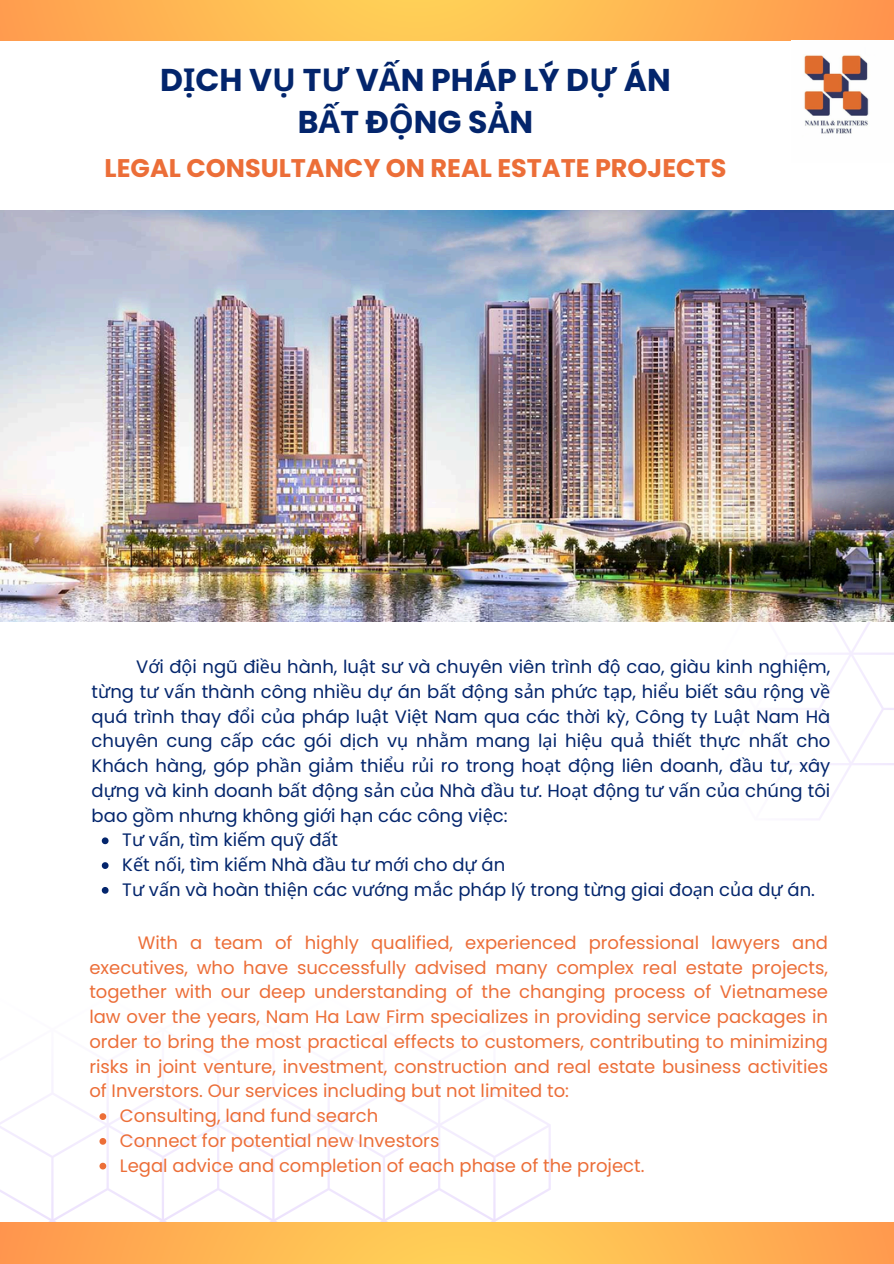
<style>
.page{position:relative;width:894px;height:1264px;background:#fff}
.page>*{position:absolute;margin:0;border:0;box-sizing:border-box;transform-origin:0 0}
.t1{font:700 31.5px/42.8px "Poppins";color:#03256c;text-align:center}
.t2{font:700 25.5px "Poppins";color:#ec6e38}
.t3{font:18px/24.8px "Poppins";color:#ec6e38;text-align:justify}
.t4{font:18px/24.8px "Poppins";color:#03256c;text-align:justify}
.s1{font-family:"Noto Sans"}
</style>
<div class="page">
<svg style="left:0;top:1073px;width:550px;height:148px"></svg>
<svg style="left:722px;top:621px;width:171px;height:199px"></svg>
<svg style="left:0;top:0;width:893px;height:41px;background:#ffb652"></svg>
<svg style="left:0;top:1221px;width:893px;height:42px;background:#feb756"></svg>
<img style="left:767px;top:39px;width:126px;height:2px">
<img style="left:804px;top:55px;width:65px;height:79px">
<img style="left:0;top:211px;width:893px;height:410px">
<svg style="left:102px;top:837px;width:6px;height:7px"></svg>
<svg style="left:102px;top:862px;width:6px;height:7px"></svg>
<svg style="left:102px;top:887px;width:6px;height:6px"></svg>
<svg style="left:99px;top:1113px;width:7px;height:6px"></svg>
<svg style="left:99px;top:1137px;width:7px;height:7px"></svg>
<svg style="left:99px;top:1162px;width:7px;height:7px"></svg>
<p class="t1" style="left:160px;top:58px;width:512px">D<span class="s1">Ị</span>CH V<span class="s1">Ụ</span> T<span class="s1">Ư</span> V<span class="s1">Ấ</span>N PHÁP LÝ D<span class="s1">Ự</span> ÁN<br>B<span class="s1">Ấ</span>T Đ<span class="s1">Ộ</span>NG S<span class="s1">Ả</span>N</p>
<p class="t2" style="left:105px;top:150px;width:623px">LEGAL CONSULTANCY ON REAL ESTATE PROJECTS</p>
<p class="t4" style="left:92px;top:654px;width:740px;text-indent:45px">V<span class="s1">ớ</span>i đ<span class="s1">ộ</span>i ngũ đi<span class="s1">ề</span>u hành, lu<span class="s1">ậ</span>t s<span class="s1">ư</span> và chuyên viên trình đ<span class="s1">ộ</span> cao, giàu kinh nghi<span class="s1">ệ</span>m, t<span class="s1">ừ</span>ng t<span class="s1">ư</span> v<span class="s1">ấ</span>n thành công nhi<span class="s1">ề</span>u d<span class="s1">ự</span> án b<span class="s1">ấ</span>t đ<span class="s1">ộ</span>ng s<span class="s1">ả</span>n ph<span class="s1">ứ</span>c t<span class="s1">ạ</span>p, hi<span class="s1">ể</span>u bi<span class="s1">ế</span>t sâu r<span class="s1">ộ</span>ng v<span class="s1">ề </span>quá trình thay đ<span class="s1">ổ</span>i c<span class="s1">ủ</span>a pháp lu<span class="s1">ậ</span>t Vi<span class="s1">ệ</span>t Nam qua các th<span class="s1">ờ</span>i kỳ, Công ty Lu<span class="s1">ậ</span>t Nam Hà chuyên cung c<span class="s1">ấ</span>p các gói d<span class="s1">ị</span>ch v<span class="s1">ụ</span> nh<span class="s1">ằ</span>m mang l<span class="s1">ạ</span>i hi<span class="s1">ệ</span>u qu<span class="s1">ả</span> thi<span class="s1">ế</span>t th<span class="s1">ự</span>c nh<span class="s1">ấ</span>t cho Khách hàng, góp ph<span class="s1">ầ</span>n gi<span class="s1">ả</span>m thi<span class="s1">ể</span>u r<span class="s1">ủ</span>i ro trong ho<span class="s1">ạ</span>t đ<span class="s1">ộ</span>ng liên doanh, đ<span class="s1">ầ</span>u t<span class="s1">ư</span>, xây d<span class="s1">ự</span>ng và kinh doanh b<span class="s1">ấ</span>t đ<span class="s1">ộ</span>ng s<span class="s1">ả</span>n c<span class="s1">ủ</span>a Nhà đ<span class="s1">ầ</span>u t<span class="s1">ư</span>. Ho<span class="s1">ạ</span>t đ<span class="s1">ộ</span>ng t<span class="s1">ư</span> v<span class="s1">ấ</span>n c<span class="s1">ủ</span>a chúng tôi bao g<span class="s1">ồ</span>m nh<span class="s1">ư</span>ng không gi<span class="s1">ớ</span>i h<span class="s1">ạ</span>n các công vi<span class="s1">ệ</span>c:</p>
<h1 class="t4" style="left:122px;top:827px;width:217px">T<span class="s1">ư</span> v<span class="s1">ấ</span>n, tìm ki<span class="s1">ế</span>m quỹ đ<span class="s1">ấ</span>t</h1>
<h2 class="t4" style="left:122px;top:852px;width:384px">K<span class="s1">ế</span>t n<span class="s1">ố</span>i, tìm ki<span class="s1">ế</span>m Nhà đ<span class="s1">ầ</span>u t<span class="s1">ư</span> m<span class="s1">ớ</span>i cho d<span class="s1">ự</span> án</h2>
<p class="t4" style="left:122px;top:877px;width:694px">T<span class="s1">ư</span> v<span class="s1">ấ</span>n và hoàn thi<span class="s1">ệ</span>n các v<span class="s1">ướ</span>ng m<span class="s1">ắ</span>c pháp lý trong t<span class="s1">ừ</span>ng giai đo<span class="s1">ạ</span>n c<span class="s1">ủ</span>a d<span class="s1">ự</span> án.</p>
<p class="t3" style="left:89px;top:930px;width:740px;text-indent:49px">With a team of highly qualified, experienced professional lawyers and executives, who have successfully advised many complex real estate projects, together with our deep understanding of the changing process of Vietnamese law over the years, Nam Ha Law Firm specializes in providing service packages in order to bring the most practical effects to customers, contributing to minimizing risks in joint venture, investment, construction and real estate business activities of Inverstors. Our services including but not limited to:</p>
<p class="t3" style="left:120px;top:1103px;width:260px">Consulting, land fund search</p>
<p class="t3" style="left:120px;top:1128px;width:321px">Connect for potential new Investors</p>
<p class="t3" style="left:120px;top:1153px;width:526px">Legal advice and completion of each phase of the project.</p>
</div>
